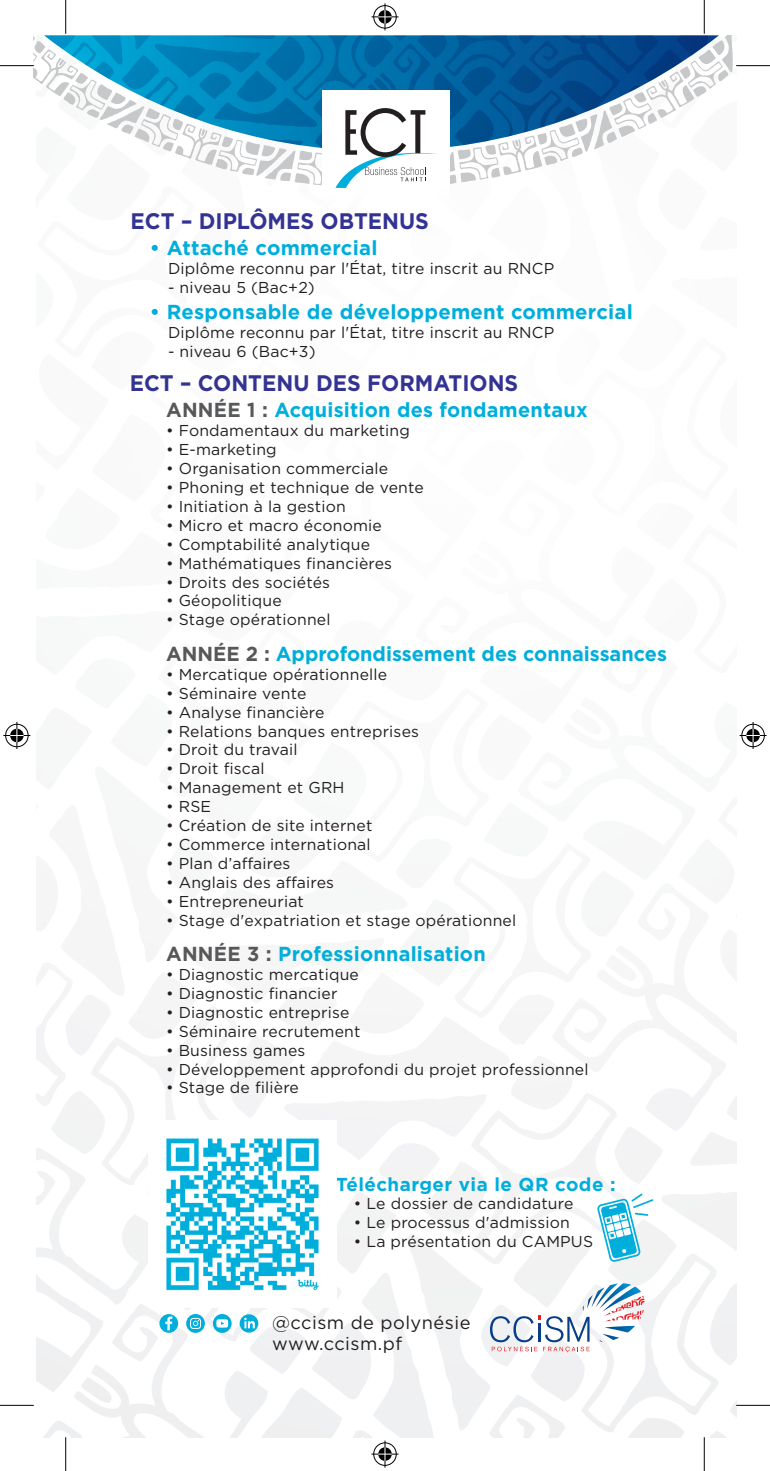
<style>
.page{position:relative;width:770px;height:1471px;background:#fff}
.page>*{position:absolute;margin:0;border:0;box-sizing:border-box;transform-origin:0 0}
.t1{font:700 22.5px "Gotham";color:#333393;scale:.95 1}
.t2{font:700 20.25px "Gotham";letter-spacing:.01em;color:#00aedc}
.t3{font:700 18.68px "Gotham";letter-spacing:.025em;color:#00aedc}
.t4{font:18.22px/20.9px "Gotham";letter-spacing:.025em;color:#231f20}
.t5{font:15.75px "Gotham";letter-spacing:.01em;color:#231f20}
.s1{color:#57585a}
</style>
<div class="page">
<svg style="left:34px;top:35px;width:699px;height:151px"></svg>
<svg style="left:44px;top:35px;width:674px;height:116px"></svg>
<div style="left:322px;top:91px;width:127px;height:139px;background:#fff"></div>
<svg style="left:335px;top:108px;width:101px;height:80px"></svg>
<svg style="left:159px;top:1314px;width:19px;height:19px"></svg>
<svg style="left:186px;top:1314px;width:19px;height:19px"></svg>
<svg style="left:213px;top:1314px;width:18px;height:19px"></svg>
<svg style="left:239px;top:1314px;width:19px;height:18px"></svg>
<svg style="left:489px;top:1283px;width:155px;height:69px"></svg>
<svg style="left:596px;top:1193px;width:57px;height:69px"></svg>
<img style="left:166px;top:1138px;width:153px;height:153px">
<hr style="left:0;top:65px;width:34px;height:1px;background:#000">
<hr style="left:735px;top:65px;width:34px;height:1px;background:#000">
<hr style="left:0;top:1405px;width:34px;height:1px;background:#000">
<hr style="left:735px;top:1405px;width:34px;height:1px;background:#000">
<hr style="left:65px;top:0;width:1px;height:34px;background:#000">
<hr style="left:65px;top:1437px;width:1px;height:34px;background:#000">
<hr style="left:703px;top:0;width:1px;height:34px;background:#000">
<hr style="left:703px;top:1437px;width:1px;height:34px;background:#000">
<svg style="left:371px;top:3px;width:27px;height:27px"></svg>
<svg style="left:371px;top:1440px;width:27px;height:27px"></svg>
<svg style="left:3px;top:722px;width:27px;height:27px"></svg>
<svg style="left:739px;top:722px;width:27px;height:27px"></svg>
<h1 class="t1" style="left:130px;top:206px;width:315px">ECT – DIPLÔMES OBTENUS</h1>
<p class="t2" style="left:150px;top:234px;width:229px">• Attaché commercial</p>
<p class="t5" style="left:168px;top:258px;width:387px">Diplôme reconnu par l'État, titre inscrit au RNCP</p>
<p class="t5" style="left:168px;top:277px;width:148px">- niveau 5 (Bac+2)</p>
<p class="t2" style="left:150px;top:298px;width:484px">• Responsable de développement commercial</p>
<p class="t5" style="left:168px;top:322px;width:387px">Diplôme reconnu par l'État, titre inscrit au RNCP</p>
<p class="t5" style="left:168px;top:341px;width:149px">- niveau 6 (Bac+3)</p>
<h1 class="t1" style="left:130px;top:368px;width:410px">ECT – CONTENU DES FORMATIONS</h1>
<p class="t2" style="left:166px;top:397px;width:423px"><span class="s1">ANNÉE 1 :</span> Acquisition des fondamentaux</p>
<p class="t5" style="left:166px;top:421px;width:245px">• Fondamentaux du marketing</p>
<p class="t5" style="left:166px;top:439px;width:112px">• E-marketing</p>
<p class="t5" style="left:166px;top:458px;width:223px">• Organisation commerciale</p>
<p class="t5" style="left:166px;top:477px;width:259px">• Phoning et technique de vente</p>
<p class="t5" style="left:166px;top:496px;width:181px">• Initiation à la gestion</p>
<p class="t5" style="left:166px;top:515px;width:217px">• Micro et macro économie</p>
<p class="t5" style="left:166px;top:534px;width:205px">• Comptabilité analytique</p>
<p class="t5" style="left:166px;top:553px;width:227px">• Mathématiques financières</p>
<p class="t5" style="left:166px;top:572px;width:165px">• Droits des sociétés</p>
<p class="t5" style="left:166px;top:591px;width:117px">• Géopolitique</p>
<p class="t5" style="left:166px;top:610px;width:166px">• Stage opérationnel</p>
<p class="t2" style="left:166px;top:640px;width:502px"><span class="s1">ANNÉE 2 :</span> Approfondissement des connaissances</p>
<p class="t5" style="left:166px;top:664px;width:222px">• Mercatique opérationnelle</p>
<p class="t5" style="left:166px;top:683px;width:142px">• Séminaire vente</p>
<p class="t5" style="left:166px;top:702px;width:160px">• Analyse financière</p>
<p class="t5" style="left:166px;top:721px;width:254px">• Relations banques entreprises</p>
<p class="t5" style="left:166px;top:740px;width:133px">• Droit du travail</p>
<p class="t5" style="left:166px;top:758px;width:100px">• Droit fiscal</p>
<p class="t5" style="left:166px;top:777px;width:180px">• Management et GRH</p>
<p class="t5" style="left:166px;top:796px;width:47px">• RSE</p>
<p class="t5" style="left:166px;top:815px;width:208px">• Création de site internet</p>
<p class="t5" style="left:166px;top:834px;width:206px">• Commerce international</p>
<p class="t5" style="left:166px;top:853px;width:126px">• Plan d’affaires</p>
<p class="t5" style="left:166px;top:872px;width:169px">• Anglais des affaires</p>
<p class="t5" style="left:166px;top:891px;width:139px">• Entrepreneuriat</p>
<p class="t5" style="left:166px;top:910px;width:351px">• Stage d'expatriation et stage opérationnel</p>
<p class="t2" style="left:166px;top:940px;width:321px"><span class="s1">ANNÉE 3 :</span> Professionnalisation</p>
<p class="t5" style="left:166px;top:964px;width:194px">• Diagnostic mercatique</p>
<p class="t5" style="left:166px;top:983px;width:173px">• Diagnostic financier</p>
<p class="t5" style="left:166px;top:1002px;width:185px">• Diagnostic entreprise</p>
<p class="t5" style="left:166px;top:1021px;width:196px">• Séminaire recrutement</p>
<p class="t5" style="left:166px;top:1040px;width:141px">• Business games</p>
<p class="t5" style="left:166px;top:1059px;width:424px">• Développement approfondi du projet professionnel</p>
<p class="t5" style="left:166px;top:1078px;width:134px">• Stage de filière</p>
<p class="t3" style="left:335px;top:1171px;width:281px">Télécharger via le QR code :</p>
<p class="t5" style="left:353px;top:1193px;width:221px">• Le dossier de candidature</p>
<p class="t5" style="left:353px;top:1212px;width:217px">• Le processus d'admission</p>
<p class="t5" style="left:353px;top:1231px;width:241px">• La présentation du CAMPUS</p>
<p class="t4" style="left:272px;top:1311px;width:199px">@ccism de polynésie www.ccism.pf</p>
</div>
